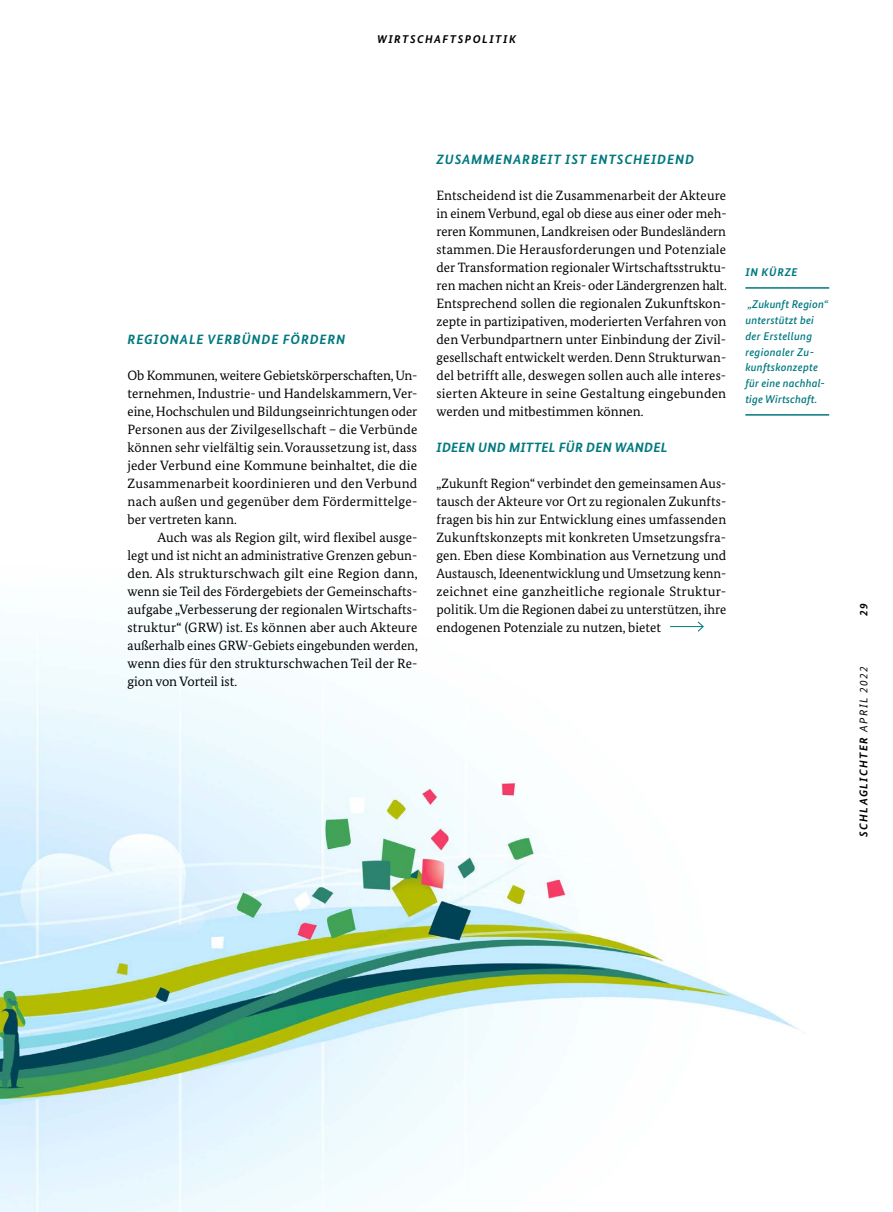
<style>
.page{position:relative;width:893px;height:1212px;background:#fff}
.page>*{position:absolute;margin:0;border:0;box-sizing:border-box;transform-origin:0 0}
.t1{font:13.5px/18px "Bundes Serif";color:#000;text-align:justify}
.t2{font:italic 700 13.5px "Bundes Sans";letter-spacing:.06em;color:#00797f}
.t3{font:italic 700 13.5px "Bundes Sans";letter-spacing:.015em;color:#00797f}
.t4{font:italic 500 11.25px/15.8px "Bundes Sans";letter-spacing:.015em;color:#00797f}
.t5{font:italic 700 11.25px "Bundes Sans";letter-spacing:.135em;color:#000}
.t6{font:italic 700 11.25px "Bundes Sans";letter-spacing:.06em;color:#00797f}
.s1{font-weight:400}
</style>
<div class="page">
<img style="left:0;top:646px;width:799px;height:566px">
<hr style="left:745px;top:287px;width:84px;height:2px;background:#00797f">
<hr style="left:745px;top:414px;width:84px;height:2px;background:#00797f">
<svg style="left:670px;top:621px;width:34px;height:11px"></svg>
<p class="t5" style="left:377px;top:32px;width:140px">WIRTSCHAFTSPOLITIK</p>
<p class="t2" style="left:128px;top:331px;width:219px">REGIONALE VERBÜNDE FÖRDERN</p>
<p class="t1" style="left:128px;top:366px;width:291px">Ob Kommunen, weitere Gebietskörperschaften, Un&shy;ternehmen, Industrie- und Handelskammern, Ver&shy;eine, Hochschulen und Bildungseinrichtungen oder Personen aus der Zivilgesellschaft – die Verbünde können sehr vielfältig sein. Voraussetzung ist, dass jeder Verbund eine Kommune beinhaltet, die die Zusammenarbeit koordinieren und den Verbund nach außen und gegenüber dem Fördermittelge&shy;ber vertreten kann.</p>
<p class="t1" style="left:128px;top:528px;width:292px;text-indent:30px">Auch was als Region gilt, wird flexibel ausge&shy;legt und ist nicht an administrative Grenzen gebun&shy;den. Als strukturschwach gilt eine Region dann, wenn sie Teil des Fördergebiets der Gemeinschafts&shy;aufgabe „Verbesserung der regionalen Wirtschafts&shy;struktur“ (GRW) ist. Es können aber auch Akteure außerhalb eines GRW-Gebiets eingebunden werden, wenn dies für den strukturschwachen Teil der Re&shy;gion von Vorteil ist.</p>
<p class="t2" style="left:437px;top:151px;width:259px">ZUSAMMENARBEIT IST ENTSCHEIDEND</p>
<p class="t1" style="left:436px;top:186px;width:292px">Entscheidend ist die Zusammenarbeit der Akteure in einem Verbund, egal ob diese aus einer oder meh&shy;reren Kommunen, Landkreisen oder Bundesländern stammen. Die Herausforderungen und Potenziale der Transformation regionaler Wirtschaftsstruktu&shy;ren machen nicht an Kreis- oder Ländergrenzen halt.<br>Entsprechend sollen die regionalen Zukunftskon&shy;zepte in partizipativen, moderierten Verfahren von den Verbundpartnern unter Einbindung der Zivil&shy;gesellschaft entwickelt werden. Denn Strukturwan&shy;del betrifft alle, deswegen sollen auch alle interes&shy;sierten Akteure in seine Gestaltung eingebunden werden und mitbestimmen können.</p>
<p class="t3" style="left:437px;top:439px;width:232px">IDEEN UND MITTEL FÜR DEN WANDEL</p>
<p class="t1" style="left:436px;top:474px;width:291px">„Zukunft Region“ verbindet den gemeinsamen Aus&shy;tausch der Akteure vor Ort zu regionalen Zukunfts&shy;fragen bis hin zur Entwicklung eines umfassenden Zukunftskonzepts mit konkreten Umsetzungsfra&shy;gen. Eben diese Kombination aus Vernetzung und Austausch, Ideenentwicklung und Umsetzung kenn&shy;zeichnet eine ganzheitliche regionale Struktur&shy;politik. Um die Regionen dabei zu unterstützen, ihre endogenen Potenziale zu nutzen, bietet</p>
<p class="t6" style="left:745px;top:266px;width:54px">IN KÜRZE</p>
<p class="t4" style="left:745px;top:296px;width:84px">„Zukunft Region“ unterstützt bei der Erstellung regionaler Zu&shy;kunftskonzepte für eine nachhal&shy;tige Wirtschaft.</p>
<p class="t5" style="left:857px;top:616px;width:14px;rotate:-90deg">29</p>
<p class="t5" style="left:857px;top:837px;width:172px;rotate:-90deg">SCHLAGLICHTER <span class="s1">APRIL 2022</span></p>
</div>
